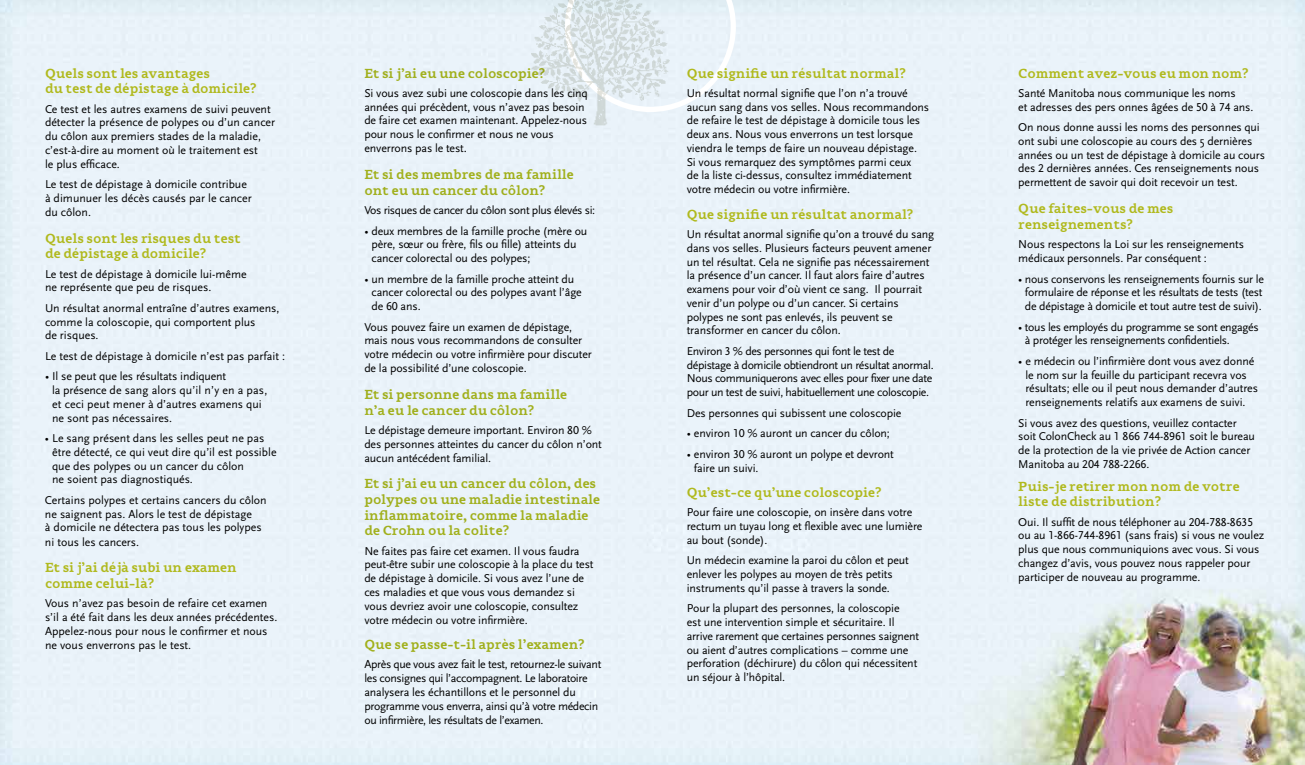
<style>
.page{position:relative;width:1305px;height:765px;background:#eaf3fa}
.page>*{position:absolute;margin:0;border:0;box-sizing:border-box;transform-origin:0 0}
.t1{font:700 13.75px/15.6px "Flembo Text";letter-spacing:-.01em;color:#b0b91d}
.t2{font:11.88px/13.8px "Scala Sans";letter-spacing:-.01em;color:#000}
.t3{font:11.88px/13.9px "Scala Sans";letter-spacing:-.03em;color:#000}
.s1{font-size:12.5px}
.s2{font-family:"Scala Sans Caps"}
</style>
<div class="page">
<svg style="left:670px;top:0;width:66px;height:112px"></svg>
<img style="left:531px;top:0;width:139px;height:127px">
<p class="t1" style="left:45px;top:65px;width:213px">Quels sont les avantages<br>du test de dépistage à domicile?</p>
<p class="t2" style="left:45px;top:102px;width:232px">Ce test et les autres examens de suivi peuvent détecter la présence de polypes ou d’un cancer du côlon aux premiers stades de la maladie, c’est-à-dire au moment où le traitement est<br>le plus efficace.</p>
<p class="t2" style="left:45px;top:177px;width:208px">Le test de dépistage à domicile contribue à dimunuer les décès causés par le cancer du côlon.</p>
<p class="t1" style="left:45px;top:230px;width:198px">Quels sont les risques du test de dépistage à domicile?</p>
<p class="t2" style="left:45px;top:267px;width:203px">Le test de dépistage à domicile lui-même ne représente que peu de risques.</p>
<p class="t2" style="left:45px;top:301px;width:236px">Un résultat anormal entraîne d’autres examens, comme la coloscopie, qui comportent plus<br>de risques.</p>
<p class="t2" style="left:45px;top:349px;width:242px">Le test de dépistage à domicile n’est pas parfait :</p>
<p class="t2" style="left:52px;top:370px;width:217px;text-indent:-7px">• Il se peut que les résultats indiquent<br>la présence de sang alors qu’il n’y en a pas, et ceci peut mener à d’autres examens qui ne sont pas nécessaires.</p>
<p class="t2" style="left:52px;top:432px;width:226px;text-indent:-7px">• Le sang présent dans les selles peut ne pas être détecté, ce qui veut dire qu’il est possible que des polypes ou un cancer du côlon<br>ne soient pas diagnostiqués.</p>
<p class="t2" style="left:45px;top:493px;width:223px">Certains polypes et certains cancers du côlon ne saignent pas. Alors le test de dépistage<br>à domicile ne détectera pas tous les polypes ni tous les cancers.</p>
<p class="t1" style="left:45px;top:560px;width:193px">Et si j’ai déjà subi un examen comme celui-là?</p>
<p class="t2" style="left:45px;top:597px;width:234px">Vous n’avez pas besoin de refaire cet examen s’il a été fait dans les deux années précédentes.<br>Appelez-nous pour nous le confirmer et nous ne vous enverrons pas le test.</p>
<p class="t1" style="left:364px;top:65px;width:183px">Et si j’ai eu une coloscopie?</p>
<p class="t2" style="left:364px;top:86px;width:225px">Si vous avez subi une coloscopie dans les cinq années qui précèdent, vous n’avez pas besoin de faire cet examen maintenant. Appelez-nous pour nous le confirmer et nous ne vous enverrons pas le test<span class="s1">.</span></p>
<p class="t1" style="left:364px;top:167px;width:211px">Et si des membres de ma famille ont eu un cancer du côlon?</p>
<p class="t3" style="left:364px;top:204px;width:232px">Vos risques de cancer du côlon sont plus élevés si:</p>
<p class="t2" style="left:372px;top:224px;width:217px;text-indent:-7px">• deux membres de la famille proche (mère ou père, sœur ou frère, fils ou fille) atteints du cancer colorectal ou des polypes;</p>
<p class="t2" style="left:372px;top:272px;width:212px;text-indent:-7px">• un membre de la famille proche atteint du cancer colorectal ou des polypes avant l’âge de <span class="s2">60</span> ans.</p>
<p class="t2" style="left:364px;top:320px;width:229px">Vous pouvez faire un examen de dépistage, mais nous vous recommandons de consulter votre médecin ou votre infirmière pour discuter de la possibilité d’une coloscopie.</p>
<p class="t1" style="left:364px;top:386px;width:205px">Et si personne dans ma famille n’a eu le cancer du côlon?</p>
<p class="t2" style="left:364px;top:424px;width:239px">Le dépistage demeure important. Environ <span class="s2">80</span> % des personnes atteintes du cancer du côlon n’ont aucun antécédent familial.</p>
<p class="t1" style="left:364px;top:476px;width:237px">Et si j’ai eu un cancer du côlon, des polypes ou une maladie intestinale inflammatoire, comme la maladie de Crohn ou la colite?</p>
<p class="t2" style="left:364px;top:544px;width:231px">Ne faites pas faire cet examen. Il vous faudra peut-être subir une coloscopie à la place du test de dépistage à domicile. Si vous avez l’une de ces maladies et que vous vous demandez si vous devriez avoir une coloscopie, consultez votre médecin ou votre infirmière.</p>
<p class="t1" style="left:364px;top:636px;width:222px">Que se passe-t-il après l’examen?</p>
<p class="t3" style="left:364px;top:658px;width:238px">Après que vous avez fait le test, retournez-le suivant les consignes qui l’accompagnent. Le laboratoire analysera les échantillons et le personnel du programme vous enverra, ainsi qu’à votre médecin ou infirmière, les résultats de l’examen.</p>
<p class="t1" style="left:687px;top:65px;width:221px">Que signifie un résultat normal?</p>
<p class="t2" style="left:687px;top:86px;width:244px">Un résultat normal signifie que l’on n’a trouvé aucun sang dans vos selles. Nous recommandons de refaire le test de dépistage à domicile tous les deux ans. Nous vous enverrons un test lorsque viendra le temps de faire un nouveau dépistage.<br>Si vous remarquez des symptômes parmi ceux<br>de la liste ci-dessus, consultez immédiatement votre médecin ou votre infirmière.</p>
<p class="t1" style="left:687px;top:206px;width:228px">Que signifie un résultat anormal?</p>
<p class="t2" style="left:687px;top:228px;width:249px">Un résultat anormal signifie qu’on a trouvé du sang dans vos selles. Plusieurs facteurs peuvent amener un tel résultat. Cela ne signifie pas nécessairement la présence d’un cancer. Il faut alors faire d’autres examens pour voir d’où vient ce sang. Il pourrait venir d’un polype ou d’un cancer. Si certains polypes ne sont pas enlevés, ils peuvent se transformer en cancer du côlon.</p>
<p class="t3" style="left:687px;top:344px;width:248px">Environ <span class="s2">3</span> % des personnes qui font le test de dépistage à domicile obtiendront un résultat anormal.<br>Nous communiquerons avec elles pour fixer une date pour un test de suivi, habituellement une coloscopie.</p>
<p class="t2" style="left:687px;top:406px;width:216px">Des personnes qui subissent une coloscopie</p>
<p class="t2" style="left:687px;top:427px;width:205px">• environ <span class="s2">10</span> % auront un cancer du côlon;</p>
<p class="t2" style="left:694px;top:447px;width:202px;text-indent:-7px">• environ <span class="s2">30</span> % auront un polype et devront faire un suivi.</p>
<p class="t1" style="left:687px;top:484px;width:196px">Qu’est-ce qu’une coloscopie?</p>
<p class="t2" style="left:687px;top:506px;width:237px">Pour faire une coloscopie, on insère dans votre rectum un tuyau long et flexible avec une lumière au bout (sonde).</p>
<p class="t2" style="left:687px;top:554px;width:224px">Un médecin examine la paroi du côlon et peut enlever les polypes au moyen de très petits instruments qu’il passe à travers la sonde.</p>
<p class="t2" style="left:687px;top:602px;width:234px">Pour la plupart des personnes, la coloscopie<br>est une intervention simple et sécuritaire. Il arrive rarement que certaines personnes saignent ou aient d’autres complications – comme une perforation (déchirure) du côlon qui nécessitent un séjour à l’hôpital.</p>
<p class="t1" style="left:1018px;top:65px;width:232px">Comment avez-vous eu mon nom?</p>
<p class="t2" style="left:1018px;top:86px;width:237px">Santé Manitoba nous communique les noms<br>et adresses des pers onnes âgées de <span class="s2">50</span> à <span class="s2">74</span> ans.</p>
<p class="t2" style="left:1018px;top:121px;width:248px">On nous donne aussi les noms des personnes qui ont subi une coloscopie au cours des 5 dernières années ou un test de dépistage à domicile au cours des <span class="s2">2</span> dernières années. Ces renseignements nous permettent de savoir qui doit recevoir un test.</p>
<p class="t1" style="left:1018px;top:201px;width:157px">Que faites-vous de mes renseignements?</p>
<p class="t2" style="left:1018px;top:238px;width:227px">Nous respectons la Loi sur les renseignements médicaux personnels. Par conséquent :</p>
<p class="t2" style="left:1018px;top:272px;width:247px;text-align:center">• nous conservons les renseignements fournis sur le formulaire de réponse et les résultats de tests (test de dépistage à domicile et tout autre test de suivi).</p>
<p class="t2" style="left:1025px;top:320px;width:236px;text-indent:-7px">• tous les employés du programme se sont engagés à protéger les renseignements confidentiels.</p>
<p class="t2" style="left:1025px;top:354px;width:234px;text-indent:-7px">• e médecin ou l’infirmière dont vous avez donné le nom sur la feuille du participant recevra vos résultats; elle ou il peut nous demander d’autres renseignements relatifs aux examens de suivi.</p>
<p class="t2" style="left:1018px;top:416px;width:238px">Si vous avez des questions, veuillez contacter soit ColonCheck au <span class="s2">1 866 744</span>-<span class="s2">8961</span> soit le bureau de la protection de la vie privée de Action cancer Manitoba au <span class="s2">204 788</span>-<span class="s2">2266</span>.</p>
<p class="t1" style="left:1018px;top:478px;width:223px">Puis-je retirer mon nom de votre liste de distribution?</p>
<p class="t2" style="left:1018px;top:515px;width:247px">Oui. Il suffit de nous téléphoner au <span class="s2">204</span>-<span class="s2">788</span>-<span class="s2">8635 </span>ou au <span class="s2">1</span>-<span class="s2">866</span>-<span class="s2">744</span>-<span class="s2">8961</span> (sans frais) si vous ne voulez plus que nous communiquions avec vous. Si vous changez d’avis, vous pouvez nous rappeler pour participer de nouveau au programme.</p>
</div>
